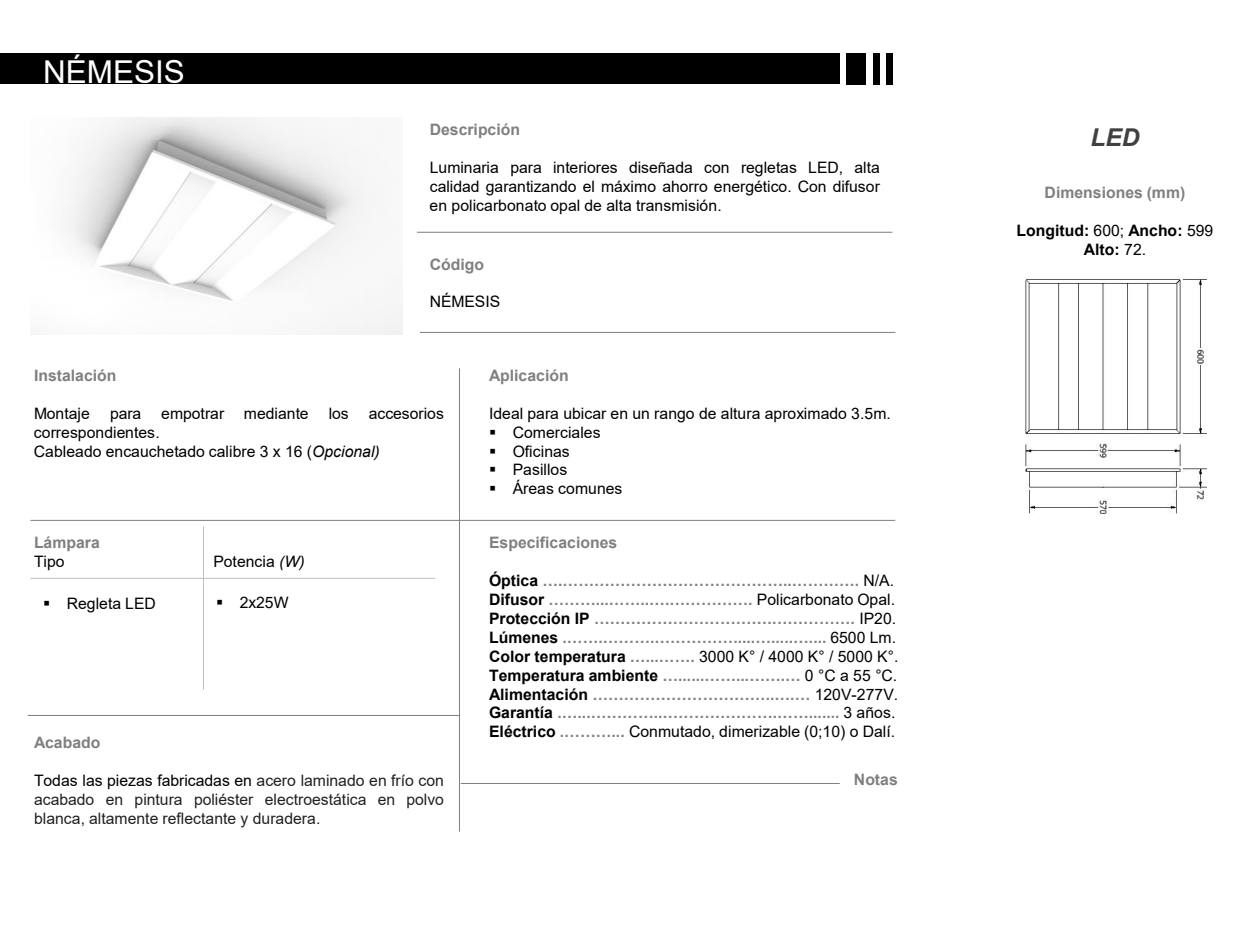
<style>
.page{position:relative;width:1260px;height:945px;background:#fff}
.page>*{position:absolute;margin:0;border:0;box-sizing:border-box;transform-origin:0 0}
.t1{font:31.5px "Arial";color:#fff}
.t2{font:italic 700 24.5px "Arial";color:#404040}
.t3{font:700 15.75px/18.9px "Arial";color:#7f7f7f}
.t4{font:15.75px/18.9px "Arial";color:#000;text-align:justify}
.t5{font:15.75px/18.9px "Arial";color:#212121;text-align:justify}
.t6{font:700 15.75px/18.9px "Arial";color:#000;text-align:center}
.s1{font-style:italic}
.s2{color:#000}
.s3{font-weight:400;color:#000}
.s4{font-weight:400}
</style>
<div class="page">
<div style="left:0;top:53px;width:840px;height:31px;background:#000"></div>
<div style="left:847px;top:53px;width:19px;height:31px;background:#000"></div>
<div style="left:873px;top:53px;width:6px;height:31px;background:#000"></div>
<div style="left:886px;top:53px;width:6px;height:31px;background:#000"></div>
<hr style="left:417px;top:232px;width:475px;height:1px;background:#7f7f7f">
<img style="left:66px;top:117px;width:336px;height:218px">
<hr style="left:420px;top:332px;width:475px;height:1px;background:#7f7f7f">
<hr style="left:459px;top:368px;width:1px;height:464px;background:#7f7f7f">
<hr style="left:30px;top:520px;width:865px;height:1px;background:#7f7f7f">
<hr style="left:203px;top:526px;width:1px;height:164px;background:#bfbfbf">
<hr style="left:30px;top:578px;width:405px;height:1px;background:#bfbfbf">
<hr style="left:28px;top:715px;width:431px;height:1px;background:#7f7f7f">
<hr style="left:461px;top:783px;width:379px;height:1px;background:#7f7f7f">
<img style="left:1025px;top:277px;width:182px;height:237px">
<h1 class="t1" style="left:43px;top:50px;width:143px">NÉMESIS</h1>
<p class="t3" style="left:430px;top:120px;width:92px">Descripción</p>
<p class="t4" style="left:430px;top:158px;width:452px">Luminaria para interiores diseñada con regletas LED, alta calidad garantizando el máximo ahorro energético. Con difusor en policarbonato opal de alta transmisión.</p>
<p class="t3" style="left:430px;top:255px;width:56px">Código</p>
<p class="t4" style="left:430px;top:292px;width:72px">NÉMESIS</p>
<p class="t3" style="left:34px;top:366px;width:84px">Instalación</p>
<p class="t4" style="left:34px;top:404px;width:57px">Montaje</p>
<p class="t4" style="left:110px;top:404px;width:33px">para</p>
<p class="t4" style="left:161px;top:404px;width:149px">empotrar mediante</p>
<p class="t4" style="left:329px;top:404px;width:22px">los</p>
<p class="t4" style="left:369px;top:404px;width:77px">accesorios</p>
<p class="t4" style="left:34px;top:423px;width:347px">correspondientes.<br>Cableado encauchetado calibre 3 x 16 (<span class="s1">Opcional)</span></p>
<p class="t3" style="left:34px;top:533px;width:67px">Lámpara</p>
<p class="t4" style="left:34px;top:552px;width:32px">Tipo</p>
<p class="t4" style="left:213px;top:552px;width:93px">Potencia <span class="s1">(W)</span></p>
<p class="t4" style="left:43px;top:594px;width:114px">▪ Regleta LED</p>
<p class="t4" style="left:216px;top:592px;width:74px">▪ 2x25W</p>
<p class="t3" style="left:34px;top:734px;width:68px">Acabado</p>
<p class="t5" style="left:34px;top:771px;width:412px"><span class="s2">Todas las piezas fabricadas en</span> acero laminado en frío con acabado en pintura poliéster electroestática en polvo blanca, altamente reflectante y duradera.</p>
<p class="t3" style="left:489px;top:366px;width:81px">Aplicación</p>
<p class="t4" style="left:489px;top:404px;width:403px">Ideal para ubicar en un rango de altura aproximado 3.5m.</p>
<p class="t4" style="left:489px;top:423px;width:113px">▪ Comerciales</p>
<p class="t4" style="left:489px;top:441px;width:82px">▪ Oficinas</p>
<p class="t4" style="left:489px;top:460px;width:80px">▪ Pasillos</p>
<p class="t4" style="left:489px;top:479px;width:135px">▪ Áreas comunes</p>
<p class="t3" style="left:489px;top:534px;width:130px">Especificaciones</p>
<p class="t3" style="left:489px;top:571px;width:411px"><span class="s2">Óptica</span> ….……………………………………..…………. <span class="s3">N/A.<br></span><span class="s2">Difusor</span> ………...……..….……………. <span class="s3">Policarbonato Opal.<br></span><span class="s2">Protección IP</span> …………………………….……………. <span class="s3">IP20.<br></span><span class="s2">Lúmenes</span> .…….……….…………….....….....….... <span class="s3">6500 Lm.<br></span><span class="s2">Color temperatura</span> …...……. <span class="s3">3000 K° / 4000 K° / 5000 K°.<br></span><span class="s2">Temperatura ambiente</span> …......……...…….… <span class="s3">0 °C a 55 °C.<br></span><span class="s2">Alimentación</span> ……………………………..….… <span class="s3">120V-277V.<br></span><span class="s2">Garantía</span> .…...…………..………………….……....... <span class="s3">3 años.<br></span><span class="s2">Eléctrico</span> .………... <span class="s3">Conmutado, dimerizable (0;10) o Dalí.</span></p>
<p class="t3" style="left:854px;top:770px;width:45px">Notas</p>
<h2 class="t2" style="left:1091px;top:121px;width:51px">LED</h2>
<p class="t3" style="left:1045px;top:183px;width:142px">Dimensiones (mm)</p>
<p class="t6" style="left:1017px;top:221px;width:198px">Longitud: <span class="s4">600;</span> Ancho: <span class="s4">599<br></span>Alto: <span class="s4">72.</span></p>
</div>
